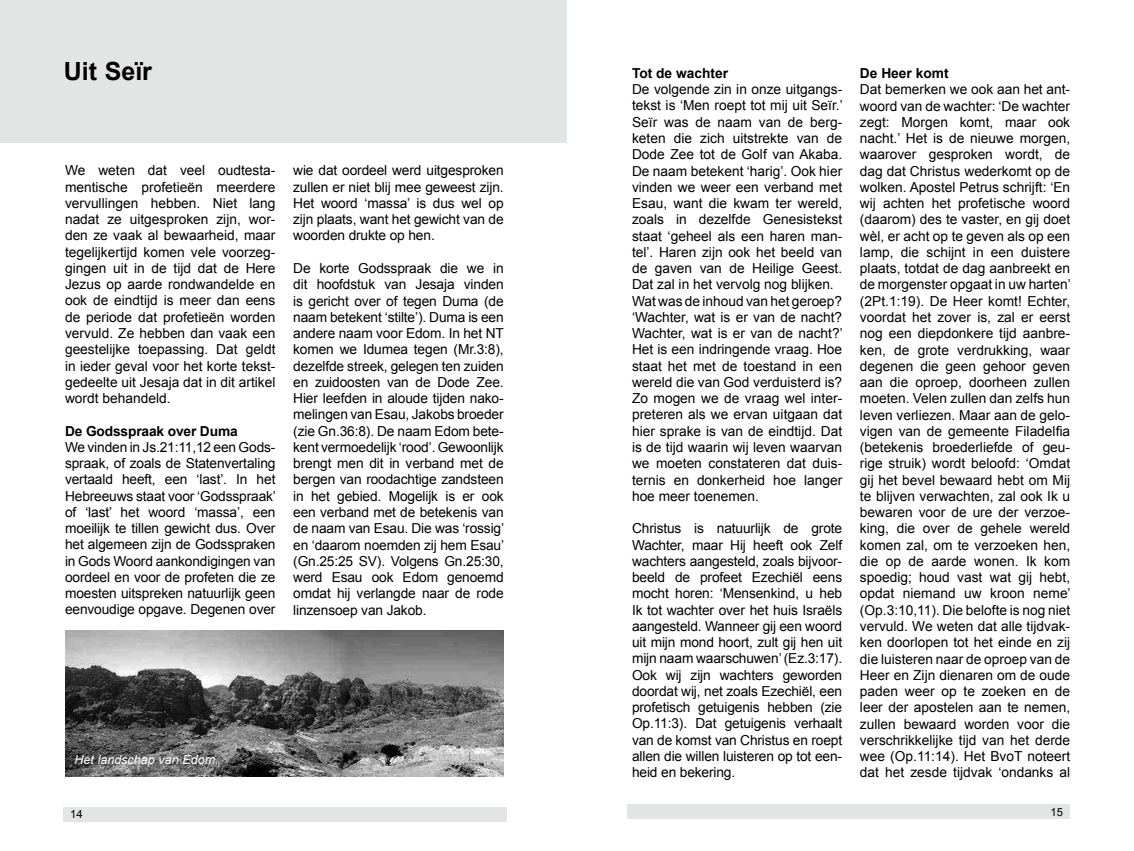
<style>
.page{position:relative;width:1134px;height:851px;background:#fff}
.page>*{position:absolute;margin:0;border:0;box-sizing:border-box;transform-origin:0 0}
.t1{font:700 25px "Arial";color:#000}
.t2{font:13.75px/16.2px "Arial";color:#000;text-align:justify}
.t3{font:700 13.75px "Arial";letter-spacing:-.01em;color:#000}
.t4{font:italic 12.5px "Arial";color:#fff}
.t5{font:11.25px "Arial";color:#000}
</style>
<div class="page">
<div style="left:63px;top:807px;width:444px;height:14px;background:#e3e4e4"></div>
<div style="left:627px;top:804px;width:443px;height:15px;background:#e3e4e4"></div>
<div style="left:0;top:0;width:567px;height:142px;background:#e3e4e4"></div>
<img style="left:65px;top:630px;width:438px;height:146px">
<h1 class="t1" style="left:64px;top:54px;width:90px">Uit Seïr</h1>
<p class="t2" style="left:65px;top:162px;width:212px">We weten dat veel oudtesta&shy;mentische profetieën meerdere vervullingen hebben. Niet lang nadat ze uitgesproken zijn, wor&shy;den ze vaak al bewaarheid, maar tegelijkertijd komen vele voorzeg&shy;gingen uit in de tijd dat de Here Jezus op aarde rondwandelde en ook de eindtijd is meer dan eens de periode dat profetieën worden vervuld. Ze hebben dan vaak een geestelijke toepassing. Dat geldt in ieder geval voor het korte tekst&shy;gedeelte uit Jesaja dat in dit artikel wordt behandeld.</p>
<p class="t3" style="left:65px;top:421px;width:174px">De Godsspraak over Duma</p>
<p class="t2" style="left:65px;top:439px;width:212px">We vinden in Js.21:11,12 een Gods&shy;spraak, of zoals de Statenvertaling vertaald heeft, een ‘last’. In het Hebreeuws staat voor ‘Godsspraak’ of ‘last’ het woord ‘massa’, een moeilijk te tillen gewicht dus. Over het algemeen zijn de Godsspraken in Gods Woord aankondigingen van oordeel en voor de profeten die ze moesten uitspreken natuurlijk geen eenvoudige opgave. Degenen over</p>
<p class="t2" style="left:293px;top:162px;width:212px">wie dat oordeel werd uitgesproken zullen er niet blij mee geweest zijn.<br>Het woord ‘massa’ is dus wel op zijn plaats, want het gewicht van de woorden drukte op hen.</p>
<p class="t2" style="left:293px;top:260px;width:212px">De korte Godsspraak die we in dit hoofdstuk van Jesaja vinden is gericht over of tegen Duma (de naam betekent ‘stilte’). Duma is een andere naam voor Edom. In het NT komen we Idumea tegen (Mr.3:8), dezelfde streek, gelegen ten zuiden en zuidoosten van de Dode Zee.<br>Hier leefden in aloude tijden nako&shy;melingen van Esau, Jakobs broeder (zie Gn.36:8). De naam Edom bete&shy;kent vermoedelijk ‘rood’. Gewoonlijk brengt men dit in verband met de bergen van roodachtige zandsteen in het gebied. Mogelijk is er ook een verband met de betekenis van de naam van Esau. Die was ‘rossig’ en ‘daarom noemden zij hem Esau’ (Gn.25:25 SV). Volgens Gn.25:30, werd Esau ook Edom genoemd omdat hij verlangde naar de rode linzensoep van Jakob.</p>
<p class="t4" style="left:74px;top:751px;width:146px">Het landschap van Edom.</p>
<p class="t3" style="left:632px;top:64px;width:98px">Tot de wachter</p>
<p class="t2" style="left:632px;top:81px;width:212px;text-align:left">De volgende zin in onze uitgangs&shy;tekst is ‘Men roept tot mij uit Seïr.’<br>Seïr was de naam van de berg&shy;keten die zich uitstrekte van de<br>Dode Zee tot de Golf van Akaba.<br>De naam betekent ‘harig’. Ook hier vinden we weer een verband met<br>Esau, want die kwam ter wereld, zoals in dezelfde Genesistekst staat ‘geheel als een haren man&shy;tel’. Haren zijn ook het beeld van de gaven van de Heilige Geest.<br>Dat zal in het vervolg nog blijken.<br>Wat was de inhoud van het geroep? ‘Wachter, wat is er van de nacht?<br>Wachter, wat is er van de nacht?’<br>Het is een indringende vraag. Hoe staat het met de toestand in een wereld die van God verduisterd is?<br>Zo mogen we de vraag wel inter&shy;preteren als we ervan uitgaan dat hier sprake is van de eindtijd. Dat is de tijd waarin wij leven waarvan we moeten constateren dat duis&shy;ternis en donkerheid hoe langer hoe meer toenemen.</p>
<p class="t2" style="left:632px;top:520px;width:212px">Christus is natuurlijk de grote Wachter, maar Hij heeft ook Zelf wachters aangesteld, zoals bijvoor&shy;beeld de profeet Ezechiël eens mocht horen: ‘Mensenkind, u heb Ik tot wachter over het huis Israëls aangesteld. Wanneer gij een woord uit mijn mond hoort, zult gij hen uit mijn naam waarschuwen’ (Ez.3:17).<br>Ook wij zijn wachters geworden doordat wij, net zoals Ezechiël, een profetisch getuigenis hebben (zie Op.11:3). Dat getuigenis verhaalt van de komst van Christus en roept allen die willen luisteren op tot een&shy;heid en bekering.</p>
<p class="t3" style="left:860px;top:64px;width:90px">De Heer komt</p>
<p class="t2" style="left:860px;top:81px;width:212px">Dat bemerken we ook aan het ant&shy;woord van de wachter: ‘De wachter zegt: Morgen komt, maar ook nacht.’ Het is de nieuwe morgen, waarover gesproken wordt, de dag dat Christus wederkomt op de wolken. Apostel Petrus schrijft: ‘En wij achten het profetische woord (daarom) des te vaster, en gij doet wèl, er acht op te geven als op een lamp, die schijnt in een duistere plaats, totdat de dag aanbreekt en de morgenster opgaat in uw harten’ (2Pt.1:19). De Heer komt! Echter, voordat het zover is, zal er eerst nog een diepdonkere tijd aanbre&shy;ken, de grote verdrukking, waar degenen die geen gehoor geven aan die oproep, doorheen zullen moeten. Velen zullen dan zelfs hun leven verliezen. Maar aan de gelo&shy;vigen van de gemeente Filadelfia (betekenis broederliefde of geu&shy;rige struik) wordt beloofd: ‘Omdat gij het bevel bewaard hebt om Mij te blijven verwachten, zal ook Ik u bewaren voor de ure der verzoe&shy;king, die over de gehele wereld komen zal, om te verzoeken hen, die op de aarde wonen. Ik kom spoedig; houd vast wat gij hebt, opdat niemand uw kroon neme’ (Op.3:10,11). Die belofte is nog niet vervuld. We weten dat alle tijdvak&shy;ken doorlopen tot het einde en zij die luisteren naar de oproep van de Heer en Zijn dienaren om de oude paden weer op te zoeken en de leer der apostelen aan te nemen, zullen bewaard worden voor die verschrikkelijke tijd van het derde wee (Op.11:14). Het BvoT noteert dat het zesde tijdvak ‘ondanks al</p>
<p class="t5" style="left:70px;top:807px;width:14px">14</p>
<p class="t5" style="left:1050px;top:804px;width:14px">15</p>
</div>
